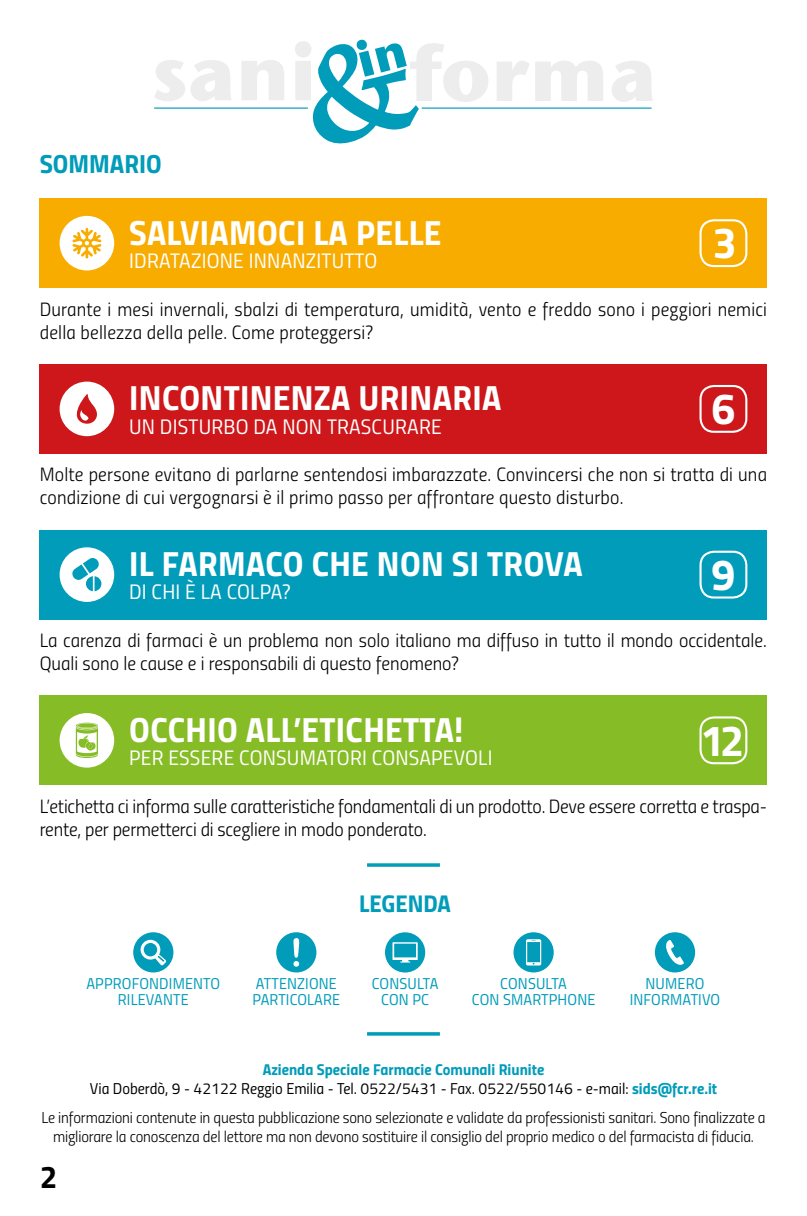
<style>
.page{position:relative;width:807px;height:1216px;background:#fff}
.page>*{position:absolute;margin:0;border:0;box-sizing:border-box;transform-origin:0 0}
.t1{font:43.75px "Titillium Bold Upright";color:#fff}
.t2{font:35px "Titillium Bold Upright";letter-spacing:.01em;color:#fff}
.t3{font:31.5px "Titillium Bold Upright";color:#000}
.t4{font:26.25px "Titillium Bold Upright";color:#009cb9}
.t5{font:24.32px "Titillium Bold Upright";color:#009cb9}
.t6{font:21px "Titillium Regular Upright";letter-spacing:.01em;color:#fff}
.t7{font:19.25px/23.1px "Titillium Light Upright";color:#000}
.t8{font:15.75px/18.9px "Titillium Light Upright";letter-spacing:-.01em;color:#000;text-align:center}
.t9{font:15.75px/15.8px "Titillium Regular Upright";letter-spacing:.01em;color:#009cb9;text-align:center}
.t10{font:15.75px "Titillium Regular Upright";color:#000}
.t11{font:15.75px "Titillium Bold Upright";color:#009cb9}
.s1{font-family:"Titillium Bold Upright";color:#009cb9}
</style>
<div class="page">
<hr style="left:806px;top:0;width:1px;height:189px;background:#f8ac00">
<div style="left:40px;top:198px;width:726px;height:90px;background:#f8ac00"></div>
<div style="left:699px;top:219px;width:48px;height:48px;border:2px solid #fff;border-radius:13px"></div>
<div style="left:40px;top:364px;width:726px;height:89px;background:#cd171a"></div>
<div style="left:699px;top:385px;width:48px;height:48px;border:2px solid #fff;border-radius:13px"></div>
<div style="left:40px;top:530px;width:726px;height:89px;background:#009cb9"></div>
<div style="left:699px;top:550px;width:48px;height:48px;border:2px solid #fff;border-radius:13px"></div>
<div style="left:40px;top:695px;width:726px;height:90px;background:#86bc25"></div>
<div style="left:699px;top:716px;width:48px;height:48px;border:2px solid #fff;border-radius:13px"></div>
<svg style="left:155px;top:40px;width:497px;height:104px"></svg>
<hr style="left:154px;top:107px;width:154px;height:2px;background:#009cb9">
<hr style="left:421px;top:107px;width:230px;height:2px;background:#009cb9">
<hr style="left:367px;top:863px;width:72px;height:3px;background:#009cb9">
<hr style="left:367px;top:1032px;width:72px;height:3px;background:#009cb9">
<div style="left:513px;top:932px;width:40px;height:40px;background:#009cb9;border-radius:50%"></div>
<svg style="left:526px;top:939px;width:15px;height:26px"></svg>
<div style="left:385px;top:932px;width:40px;height:40px;background:#009cb9;border-radius:50%"></div>
<svg style="left:392px;top:942px;width:25px;height:20px"></svg>
<div style="left:654px;top:932px;width:40px;height:40px;background:#009cb9;border-radius:50%"></div>
<svg style="left:666px;top:940px;width:17px;height:25px"></svg>
<div style="left:133px;top:932px;width:40px;height:40px;background:#009cb9;border-radius:50%"></div>
<svg style="left:140px;top:939px;width:26px;height:26px"></svg>
<div style="left:276px;top:932px;width:40px;height:40px;background:#009cb9;border-radius:50%"></div>
<svg style="left:293px;top:938px;width:6px;height:28px"></svg>
<div style="left:60px;top:216px;width:54px;height:54px;background:#fff;border-radius:50%"></div>
<svg style="left:72px;top:228px;width:29px;height:30px"></svg>
<div style="left:60px;top:547px;width:54px;height:55px;background:#fff;border-radius:50%"></div>
<svg style="left:72px;top:558px;width:29px;height:33px"></svg>
<div style="left:60px;top:381px;width:54px;height:55px;background:#fff;border-radius:50%"></div>
<svg style="left:76px;top:394px;width:21px;height:30px"></svg>
<div style="left:60px;top:713px;width:54px;height:54px;background:#fff;border-radius:50%"></div>
<svg style="left:76px;top:722px;width:22px;height:36px"></svg>
<h3 class="t4" style="left:40px;top:143px;width:123px">SOMMARIO</h3>
<h2 class="t2" style="left:129px;top:205px;width:313px">SALVIAMOCI LA PELLE</h2>
<p class="t6" style="left:129px;top:245px;width:249px">IDRATAZIONE INNANZITUTTO</p>
<h1 class="t1" style="left:712px;top:209px;width:26px">3</h1>
<p class="t7" style="left:40px;top:296px;width:728px">Durante i mesi invernali, sbalzi di temperatura, umidità, vento e freddo sono i peggiori nemici della bellezza della pelle. Come proteggersi?</p>
<h2 class="t2" style="left:129px;top:371px;width:373px">INCONTINENZA URINARIA</h2>
<p class="t6" style="left:129px;top:410px;width:314px">UN DISTURBO DA NON TRASCURARE</p>
<h1 class="t1" style="left:710px;top:374px;width:26px">6</h1>
<p class="t7" style="left:40px;top:462px;width:728px">Molte persone evitano di parlarne sentendosi imbarazzate. Convincersi che non si tratta di una condizione di cui vergognarsi è il primo passo per affrontare questo disturbo.</p>
<h2 class="t2" style="left:129px;top:536px;width:454px">IL FARMACO CHE NON SI TROVA</h2>
<p class="t6" style="left:129px;top:576px;width:163px">DI CHI È LA COLPA?</p>
<h1 class="t1" style="left:710px;top:540px;width:26px">9</h1>
<p class="t7" style="left:40px;top:627px;width:728px">La carenza di farmaci è un problema non solo italiano ma diffuso in tutto il mondo occidentale.<br>Quali sono le cause e i responsabili di questo fenomeno?</p>
<h2 class="t2" style="left:129px;top:702px;width:335px">OCCHIO ALL’ETICHETTA!</h2>
<p class="t6" style="left:129px;top:742px;width:364px">PER ESSERE CONSUMATORI CONSAPEVOLI</p>
<h1 class="t1" style="left:699px;top:706px;width:46px">12</h1>
<p class="t7" style="left:40px;top:793px;width:728px">L’etichetta ci informa sulle caratteristiche fondamentali di un prodotto. Deve essere corretta e traspa&shy;rente, per permetterci di scegliere in modo ponderato.</p>
<p class="t5" style="left:359px;top:884px;width:93px">LEGENDA</p>
<p class="t9" style="left:86px;top:974px;width:135px">APPROFONDIMENTO<br>RILEVANTE</p>
<p class="t9" style="left:252px;top:974px;width:89px;text-align:left">ATTENZIONE<br>PARTICOLARE</p>
<p class="t9" style="left:371px;top:974px;width:68px">CONSULTA<br>CON PC</p>
<p class="t9" style="left:629px;top:974px;width:92px">NUMERO<br>INFORMATIVO</p>
<p class="t9" style="left:471px;top:974px;width:125px">CONSULTA<br>CON SMARTPHONE</p>
<p class="t11" style="left:262px;top:1056px;width:283px">Azienda Speciale Farmacie Comunali Riunite</p>
<p class="t10" style="left:90px;top:1076px;width:628px">Via Doberdò, 9 - 42122 Reggio Emilia - Tel. 0522/5431 - Fax. 0522/550146 - e-mail: <span class="s1">sids@fcr.re.it</span></p>
<p class="t8" style="left:41px;top:1106px;width:725px">Le informazioni contenute in questa pubblicazione sono selezionate e validate da professionisti sanitari. Sono finalizzate a migliorare la conoscenza del lettore ma non devono sostituire il consiglio del proprio medico o del farmacista di fiducia.</p>
<h3 class="t3" style="left:40px;top:1152px;width:19px">2</h3>
</div>
